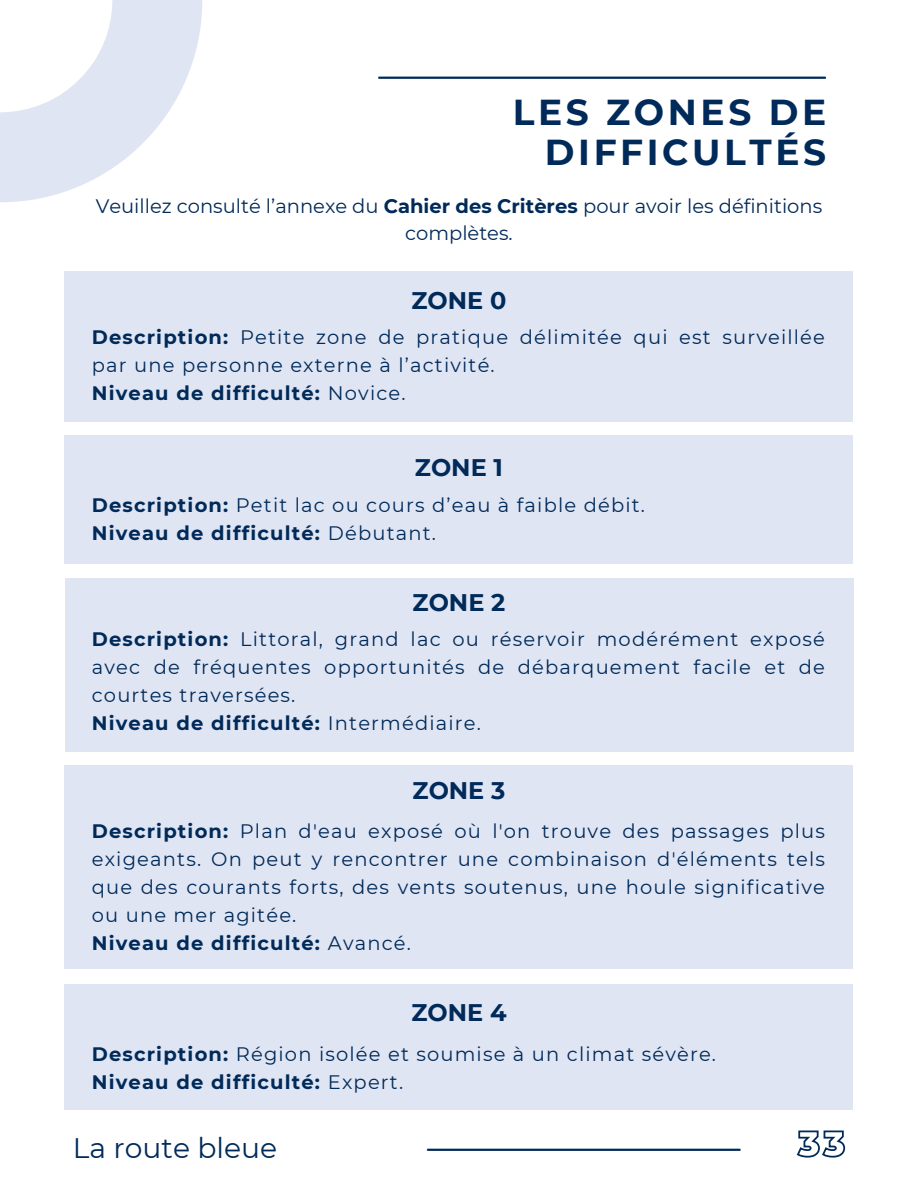
<style>
.page{position:relative;width:918px;height:1188px;background:#fff}
.page>*{position:absolute;margin:0;border:0;box-sizing:border-box;transform-origin:0 0}
.t1{font:700 36px/39.3px "Montserrat";letter-spacing:.1em;color:#002a59;text-align:right}
.t2{font:28.2px "Montserrat";color:#002a59}
.t3{font:700 24px "Montserrat";color:#002a59}
.t4{font:19.5px/28.2px "Montserrat";letter-spacing:.06em;color:#002a59;text-align:justify}
.t5{font:700 19.5px "Montserrat";letter-spacing:.06em;color:#002a59}
.t6{font:19.5px/27px "Montserrat";color:#002a59;text-align:center}
.s1{font-weight:700}
.s2{font-weight:400}
</style>
<div class="page">
<hr style="left:379px;top:77px;width:446px;height:2px;background:#002a59">
<div style="left:65px;top:271px;width:788px;height:151px;background:#e0e5f3"></div>
<div style="left:65px;top:435px;width:788px;height:129px;background:#e0e5f3"></div>
<hr style="left:428px;top:1149px;width:312px;height:2px;background:#002a59">
<svg style="left:796px;top:1130px;width:50px;height:28px"></svg>
<div style="left:65px;top:578px;width:788px;height:173px;background:#e0e5f3"></div>
<div style="left:65px;top:765px;width:788px;height:204px;background:#e0e5f3"></div>
<div style="left:65px;top:984px;width:788px;height:126px;background:#e0e5f3"></div>
<svg style="left:0;top:0;width:202px;height:202px"></svg>
<p class="t1" style="left:513px;top:93px;width:315px">LES ZONES DE<br>DIFFICULTÉS</p>
<h3 class="t6" style="left:96px;top:192px;width:728px">Veuillez consulté l’annexe du <span class="s1">Cahier des Critères</span> pour avoir les définitions complètes.</h3>
<h3 class="t3" style="left:412px;top:286px;width:96px">ZONE 0</h3>
<h1 class="t4" style="left:92px;top:323px;width:735px"><span class="s1">Description:</span> Petite zone de pratique délimitée qui est surveillée par une personne externe à l’activité.</h1>
<p class="t5" style="left:92px;top:381px;width:315px">Niveau de difficulté: <span class="s2">Novice.</span></p>
<h3 class="t3" style="left:415px;top:453px;width:90px">ZONE 1</h3>
<p class="t4" style="left:92px;top:490px;width:555px"><span class="s1">Description:</span> Petit lac ou cours d’eau à faible débit.</p>
<p class="t5" style="left:92px;top:521px;width:346px">Niveau de difficulté: <span class="s2">Débutant.</span></p>
<p class="t3" style="left:413px;top:588px;width:94px">ZONE 2</p>
<h3 class="t4" style="left:92px;top:624px;width:735px"><span class="s1">Description:</span> Littoral, grand lac ou réservoir modérément exposé avec de fréquentes opportunités de débarquement facile et de courtes traversées.</h3>
<p class="t5" style="left:92px;top:711px;width:391px">Niveau de difficulté: <span class="s2">Intermédiaire.</span></p>
<h3 class="t3" style="left:413px;top:776px;width:94px">ZONE 3</h3>
<p class="t4" style="left:92px;top:817px;width:735px"><span class="s1">Description:</span> Plan d'eau exposé où l'on trouve des passages plus exigeants. On peut y rencontrer une combinaison d'éléments tels que des courants forts, des vents soutenus, une houle significative ou une mer agitée.</p>
<p class="t5" style="left:92px;top:932px;width:321px">Niveau de difficulté: <span class="s2">Avancé.</span></p>
<h2 class="t3" style="left:411px;top:998px;width:97px">ZONE 4</h2>
<p class="t4" style="left:92px;top:1040px;width:626px"><span class="s1">Description:</span> Région isolée et soumise à un climat sévère.</p>
<p class="t5" style="left:92px;top:1070px;width:313px">Niveau de difficulté: <span class="s2">Expert.</span></p>
<p class="t2" style="left:73px;top:1131px;width:206px">La route bleue</p>
</div>
